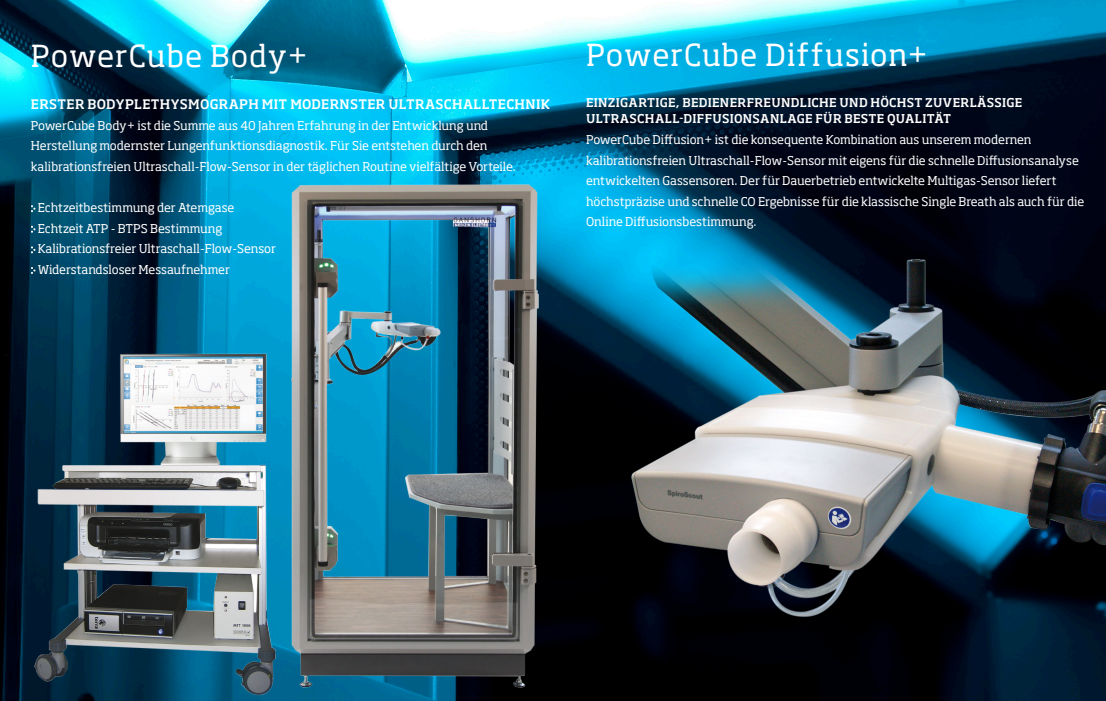
<style>
.page{position:relative;width:1106px;height:701px;background:#fff}
.page>*{position:absolute;margin:0;border:0;box-sizing:border-box;transform-origin:0 0}
.Name_of_Product__Tit{font:30px "Soho Pro";letter-spacing:.03em;color:#fff}
.Titel_H2{font:500 13px "Soho Pro";letter-spacing:.025em;color:#fff}
.GT{font:12px "Soho Pro";letter-spacing:-.005em;color:#fff}
.Titel_H2-2{font:500 12px/16.8px "Soho Pro";letter-spacing:.025em;color:#fff}
</style>
<div class="page">
<img style="left:0;top:0;width:1106px;height:700px">
<img style="left:20px;top:157px;width:539px;height:543px">
<img style="left:626px;top:243px;width:480px;height:380px">
<svg style="left:31px;top:205px;width:4px;height:7px"></svg>
<svg style="left:31px;top:225px;width:4px;height:8px"></svg>
<svg style="left:31px;top:246px;width:4px;height:7px"></svg>
<svg style="left:31px;top:267px;width:4px;height:7px"></svg>
<p class="Name_of_Product__Tit" style="left:31px;top:35px;width:279px">PowerCube Body+</p>
<p class="Titel_H2" style="left:31px;top:95px;width:520px">ERSTER BODYPLETHYSMOGRAPH MIT MODERNSTER ULTRASCHALLTECHNIK</p>
<p class="GT" style="left:31px;top:117px;width:459px">PowerCube Body+ ist die Summe aus 40 Jahren Erfahrung in der Entwicklung und</p>
<p class="GT" style="left:31px;top:137px;width:458px">Herstellung modernster Lungenfunktionsdiagnostik. Für Sie entstehen durch den</p>
<p class="GT" style="left:31px;top:158px;width:486px">kalibrationsfreien Ultraschall-Flow-Sensor in der täglichen Routine vielfältige Vorteile.</p>
<p class="GT" style="left:38px;top:199px;width:198px">Echtzeitbestimmung der Atemgase</p>
<p class="GT" style="left:38px;top:220px;width:186px">Echtzeit ATP - BTPS Bestimmung</p>
<p class="GT" style="left:38px;top:240px;width:240px">Kalibrationsfreier Ultraschall-Flow-Sensor</p>
<p class="GT" style="left:38px;top:261px;width:194px">Widerstandsloser Messaufnehmer</p>
<p class="Name_of_Product__Tit" style="left:586px;top:35px;width:344px">PowerCube Diffusion+</p>
<p class="Titel_H2-2" style="left:586px;top:93px;width:438px">EINZIGARTIGE, BEDIENERFREUNDLICHE UND HÖCHST ZUVERLÄSSIGE<br>ULTRASCHALL-DIFFUSIONSANLAGE FÜR BESTE QUALITÄT</p>
<p class="GT" style="left:586px;top:131px;width:447px">PowerCube Diffusion+ ist die konsequente Kombination aus unserem modernen</p>
<p class="GT" style="left:586px;top:152px;width:494px">kalibrationsfreien Ultraschall-Flow-Sensor mit eigens für die schnelle Diffusionsanalyse</p>
<p class="GT" style="left:586px;top:172px;width:472px">entwickelten Gassensoren. Der für Dauerbetrieb entwickelte Multigas-Sensor liefert</p>
<p class="GT" style="left:586px;top:193px;width:499px">höchstpräzise und schnelle CO Ergebnisse für die klassische Single Breath als auch für die</p>
<p class="GT" style="left:586px;top:213px;width:172px">Online Diffusionsbestimmung.</p>
</div>
